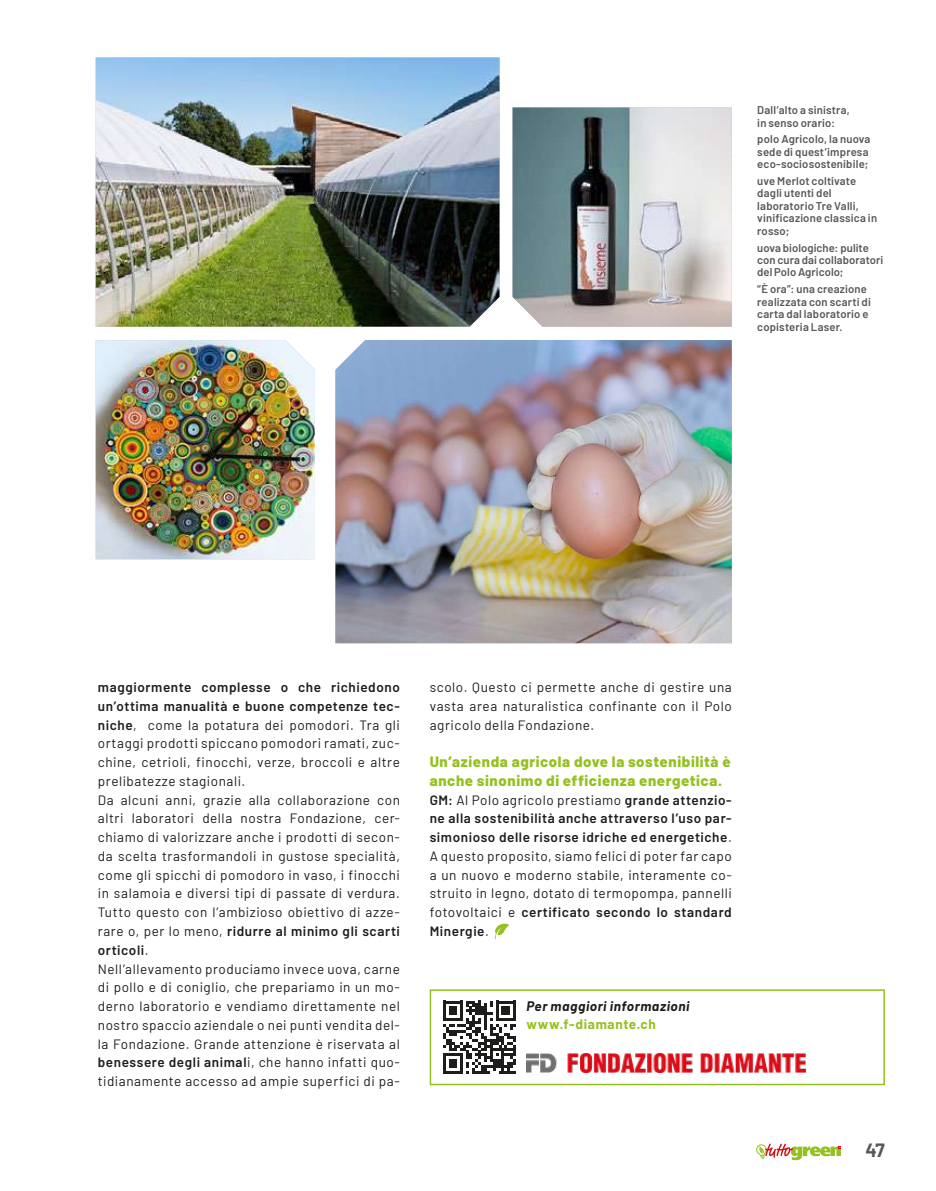
<style>
.page{position:relative;width:936px;height:1191px;background:#fff}
.page>*{position:absolute;margin:0;border:0;box-sizing:border-box;transform-origin:0 0}
.t1{font:700 18.75px "Barlow";color:#575756}
.t2{font:800 15px/18.8px "Barlow";letter-spacing:.04em;color:#95c11f}
.t3{font:13.5px/18.8px "Barlow";letter-spacing:.04em;color:#1d1d1b;text-align:justify}
.t4{font:italic 700 13.5px "Barlow";letter-spacing:.04em;color:#1d1d1b}
.t5{font:700 13.5px "Barlow";letter-spacing:.045em;color:#95c11f}
.t6{font:600 11.25px/12.5px "Barlow";letter-spacing:.015em;color:#575756}
.s1{font-weight:600}
</style>
<div class="page">
<svg style="left:756px;top:1143px;width:85px;height:17px"></svg>
<svg style="left:495px;top:923px;width:14px;height:16px"></svg>
<div style="left:429px;top:989px;width:455px;height:96px;background:#fff;border:2px solid #95c11f"></div>
<svg style="left:443px;top:1000px;width:73px;height:74px"></svg>
<img style="left:526px;top:1053px;width:279px;height:20px">
<img style="left:96px;top:57px;width:403px;height:270px">
<img style="left:512px;top:107px;width:219px;height:220px">
<img style="left:96px;top:340px;width:219px;height:219px">
<img style="left:335px;top:340px;width:396px;height:303px">
<p class="t6" style="left:757px;top:103px;width:94px">Dall’alto a sinistra, in senso orario:</p>
<p class="t6" style="left:757px;top:132px;width:115px">polo Agricolo, la nuova sede di quest’impresa eco-sociosostenibile;</p>
<p class="t6" style="left:757px;top:174px;width:121px">uve Merlot coltivate dagli utenti del laboratorio Tre Valli, vinificazione classica in rosso;</p>
<p class="t6" style="left:757px;top:240px;width:127px">uova biologiche: pulite con cura dai collaboratori del Polo Agricolo;</p>
<p class="t6" style="left:757px;top:282px;width:115px">“È ora”: una creazione realizzata con scarti di carta dal laboratorio e copisteria Laser.</p>
<p class="t3" style="left:98px;top:677px;width:303px;text-align:left"><span class="s1">maggiormente complesse o che richiedono un’ottima manualità e buone competenze tec&shy;niche</span>, come la potatura dei pomodori. Tra gli ortaggi prodotti spiccano pomodori ramati, zuc&shy;chine, cetrioli, finocchi, verze, broccoli e altre prelibatezze stagionali.<br>Da alcuni anni, grazie alla collaborazione con altri laboratori della nostra Fondazione, cer&shy;chiamo di valorizzare anche i prodotti di secon&shy;da scelta trasformandoli in gustose specialità, come gli spicchi di pomodoro in vaso, i finocchi in salamoia e diversi tipi di passate di verdura.<br>Tutto questo con l’ambizioso obiettivo di azze&shy;rare o, per lo meno, <span class="s1">ridurre al minimo gli scarti orticoli</span>.<br>Nell’allevamento produciamo invece uova, carne di pollo e di coniglio, che prepariamo in un mo&shy;derno laboratorio e vendiamo direttamente nel nostro spaccio aziendale o nei punti vendita del&shy;la Fondazione. Grande attenzione è riservata al <span class="s1">benessere degli animal</span>i, che hanno infatti quo&shy;tidianamente accesso ad ampie superfici di pa-</p>
<p class="t3" style="left:429px;top:677px;width:303px">scolo. Questo ci permette anche di gestire una vasta area naturalistica confinante con il Polo agricolo della Fondazione.</p>
<p class="t2" style="left:429px;top:751px;width:302px">Un’azienda agricola dove la sostenibilità è anche sinonimo di efficienza energetica.</p>
<p class="t3" style="left:429px;top:789px;width:303px"><span class="s1">GM:</span> Al Polo agricolo prestiamo <span class="s1">grande attenzio&shy;ne alla sostenibilità anche attraverso l’uso par&shy;simonioso delle risorse idriche ed energetiche</span>.<br>A questo proposito, siamo felici di poter far capo a un nuovo e moderno stabile, interamente co&shy;struito in legno, dotato di termopompa, pannelli fotovoltaici e <span class="s1">certificato secondo lo standard Minergie</span>.</p>
<p class="t4" style="left:526px;top:996px;width:164px">Per maggiori informazioni</p>
<p class="t5" style="left:526px;top:1014px;width:131px">www.f-diamante.ch</p>
<h1 class="t1" style="left:865px;top:1136px;width:21px">47</h1>
</div>
